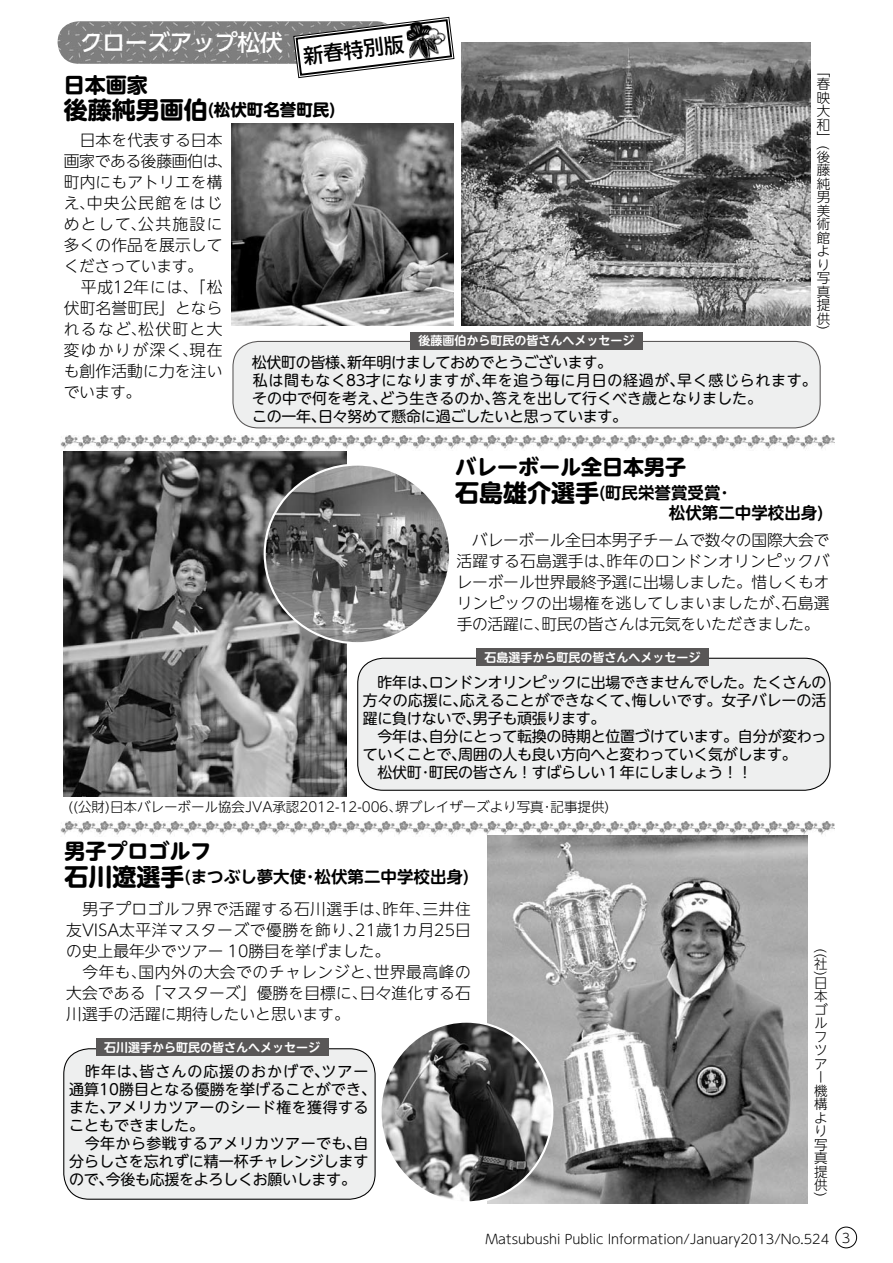
<style>
.page{position:relative;width:893px;height:1263px;background:#fff}
.page>*{position:absolute;margin:0;border:0;box-sizing:border-box;transform-origin:0 0}
.t1{font:500 22.5px "UD Shin Go Pro";color:#fff}
.t2{font:700 21px "UD Shin M Go Pro";color:#000}
.t3{font:500 20.25px "UD Shin Go Pro";color:#000}
.t4{font:700 16.5px/20.2px "UD Shin M Go Pro De";color:#000}
.t5{font:700 16.5px "UD Shin M Go Pro";color:#000}
.t6{font:300 15.75px/21px "UD Shin Go NT Pro";letter-spacing:.01em;color:#000;text-align:justify}
.t7{font:15px/18px "UD Shin M Go Pro";color:#000}
.t8{font:15px/18px "UD Shin M Go Pro";letter-spacing:-.02em;color:#000}
.t9{font:300 13.5px/13.5px "UD Shin Go NT Pro";color:#000}
.t10{font:300 13.5px "UD Shin M Go Pro";color:#000}
.t11{font:300 12.9px "UD Shin M Go Pro";color:#000}
.t12{font:700 12px "UD Shin M Go Pro De";color:#fff}
.s1{font-size:24px}
.s2{font-family:"UD Shin M Go Pro"}
.s3{font-family:"UD Shin M Go Pro";font-size:24px}
</style>
<div class="page">
<img style="left:61px;top:435px;width:773px;height:14px">
<img style="left:61px;top:821px;width:773px;height:15px">
<div style="left:836px;top:1227px;width:21px;height:21px;border:1px solid #000;border-radius:50%"></div>
<img style="left:232px;top:124px;width:222px;height:201px">
<div style="left:64px;top:1049px;width:311px;height:150px;background:#eeefef;border-radius:26px"></div>
<div style="left:233px;top:341px;width:587px;height:87px;background:#eeefef;border-radius:26px"></div>
<div style="left:232px;top:341px;width:589px;height:87px;border:1px solid #595757;border-radius:26px"></div>
<div style="left:358px;top:658px;width:472px;height:132px;background:#eeefef;border-radius:26px"></div>
<div style="left:357px;top:658px;width:474px;height:133px;border:1px solid #000;border-radius:26px"></div>
<div style="left:410px;top:332px;width:233px;height:17px;background:#595757"></div>
<svg style="left:61px;top:833px;width:416px;height:332px"></svg>
<div style="left:476px;top:649px;width:233px;height:17px;background:#595757"></div>
<img style="left:462px;top:43px;width:349px;height:282px">
<img style="left:488px;top:836px;width:320px;height:367px">
<img style="left:64px;top:452px;width:283px;height:344px">
<img style="left:265px;top:465px;width:183px;height:178px">
<img style="left:381px;top:1022px;width:171px;height:180px">
<img style="left:58px;top:21px;width:339px;height:43px;border-radius:21px">
<svg style="left:293px;top:21px;width:162px;height:57px"></svg>
<img style="left:405px;top:16px;width:45px;height:48px">
<h1 class="t1" style="left:80px;top:24px;width:294px">クローズアップ松伏　　　　</h1>
<p class="t3" style="left:301px;top:40px;width:143px;rotate:-7deg">新春特別版　　</p>
<h2 class="t2" style="left:64px;top:67px;width:85px">日本画家</h2>
<p class="t5" style="left:64px;top:97px;width:273px"><span class="s1">後藤純男画伯</span>(松伏町名誉町民)</p>
<p class="t6" style="left:64px;top:129px;width:162px;text-align:left;text-indent:16px">日本を代表する日本画家である後藤画伯は､町内にもアトリエを構え､中央公民館をはじめとして､公共施設に多くの作品を展示してくださっています。</p>
<p class="t6" style="left:64px;top:276px;width:160px;text-indent:17px">平成<span class="s2">12</span>年には､「松伏町名誉町民」となられるなど､松伏町と大変ゆかりが深く､現在も創作活動に力を注いでいます。</p>
<p class="t12" style="left:419px;top:331px;width:217px">後藤画伯から町民の皆さんへメッセージ</p>
<p class="t7" style="left:237px;top:353px;width:581px">　松伏町の皆様､新年明けましておめでとうございます。<br>　私は間もなく83才になりますが､年を追う毎に月日の経過が､早く感じられます。　その中で何を考え､どう生きるのか､答えを出して行くべき歳となりました。<br>　この一年､日々努めて懸命に過ごしたいと思っています。</p>
<p class="t9" style="left:817px;top:63px;width:15px;text-align:justify">「春映大和」</p>
<p class="t10" style="left:834px;top:145px;width:6px;rotate:90deg">(</p>
<p class="t9" style="left:817px;top:149px;width:15px">後藤純男美術館より写真提供</p>
<p class="t10" style="left:834px;top:325px;width:6px;rotate:90deg">)</p>
<h2 class="t2" style="left:455px;top:450px;width:232px">バレーボール全日本男子</h2>
<p class="t4" style="left:669px;top:481px;width:156px;text-indent:-214px"><span class="s3">石島雄介選手</span>(町民栄誉賞受賞･<br>松伏第二中学校出身)</p>
<p class="t6" style="left:457px;top:529px;width:374px;text-indent:15px">バレーボール全日本男子チームで数々の国際大会で活躍する石島選手は､昨年のロンドンオリンピックバレーボール世界最終予選に出場しました。惜しくもオリンピックの出場権を逃してしまいましたが､石島選手の活躍に､町民の皆さんは元気をいただきました。</p>
<p class="t12" style="left:484px;top:648px;width:217px">石島選手から町民の皆さんへメッセージ</p>
<p class="t8" style="left:363px;top:673px;width:465px">　昨年は､ロンドンオリンピックに出場できませんでした。たくさんの方々の応援に､応えることができなくて､悔しいです。女子バレーの活躍に負けないで､男子も頑張ります。<br>　今年は､自分にとって転換の時期と位置づけています。自分が変わっていくことで､周囲の人も良い方向へと変わっていく気がします。<br>　松伏町･町民の皆さん！すばらしい１年にしましょう！！</p>
<p class="t9" style="left:68px;top:799px;width:543px"><span class="s2">((</span>公財<span class="s2">)</span>日本バレーボール協会<span class="s2">JVA</span>承認<span class="s2">2012-12-006</span>､堺ブレイザーズより写真･記事提供<span class="s2">)</span></p>
<h2 class="t2" style="left:65px;top:834px;width:148px">男子プロゴルフ</h2>
<p class="t4" style="left:65px;top:866px;width:406px"><span class="s3">石川遼選手</span>(まつぶし夢大使･松伏第二中学校出身)</p>
<p class="t6" style="left:66px;top:898px;width:406px;text-indent:16px">男子プロゴルフ界で活躍する石川選手は､昨年､三井住友<span class="s2">VISA</span>太平洋マスターズで優勝を飾り､<span class="s2">21</span>歳<span class="s2">1</span>カ月<span class="s2">25</span>日の史上最年少でツアー <span class="s2">10</span>勝目を挙げました。</p>
<p class="t6" style="left:66px;top:961px;width:406px;text-indent:16px">今年も､国内外の大会でのチャレンジと､世界最高峰の大会である「マスターズ」優勝を目標に､日々進化する石川選手の活躍に期待したいと思います。</p>
<p class="t12" style="left:104px;top:1037px;width:217px">石川選手から町民の皆さんへメッセージ</p>
<p class="t7" style="left:69px;top:1061px;width:301px">　昨年は､皆さんの応援のおかげで､ツアー通算10勝目となる優勝を挙げることができ､また､アメリカツアーのシード権を獲得することもできました。<br>　今年から参戦するアメリカツアーでも､自分らしさを忘れずに精一杯チャレンジしますので､今後も応援をよろしくお願いします。</p>
<p class="t10" style="left:832px;top:947px;width:11px;rotate:90deg">((</p>
<p class="t9" style="left:814px;top:957px;width:14px">社</p>
<p class="t10" style="left:832px;top:971px;width:6px;rotate:90deg">)</p>
<p class="t9" style="left:814px;top:975px;width:15px">日本ゴルフツアー機構より写真提供</p>
<p class="t10" style="left:832px;top:1192px;width:6px;rotate:90deg">)</p>
<p class="t11" style="left:485px;top:1229px;width:367px">Matsubushi Public Information/January2013/No.524 3</p>
</div>
